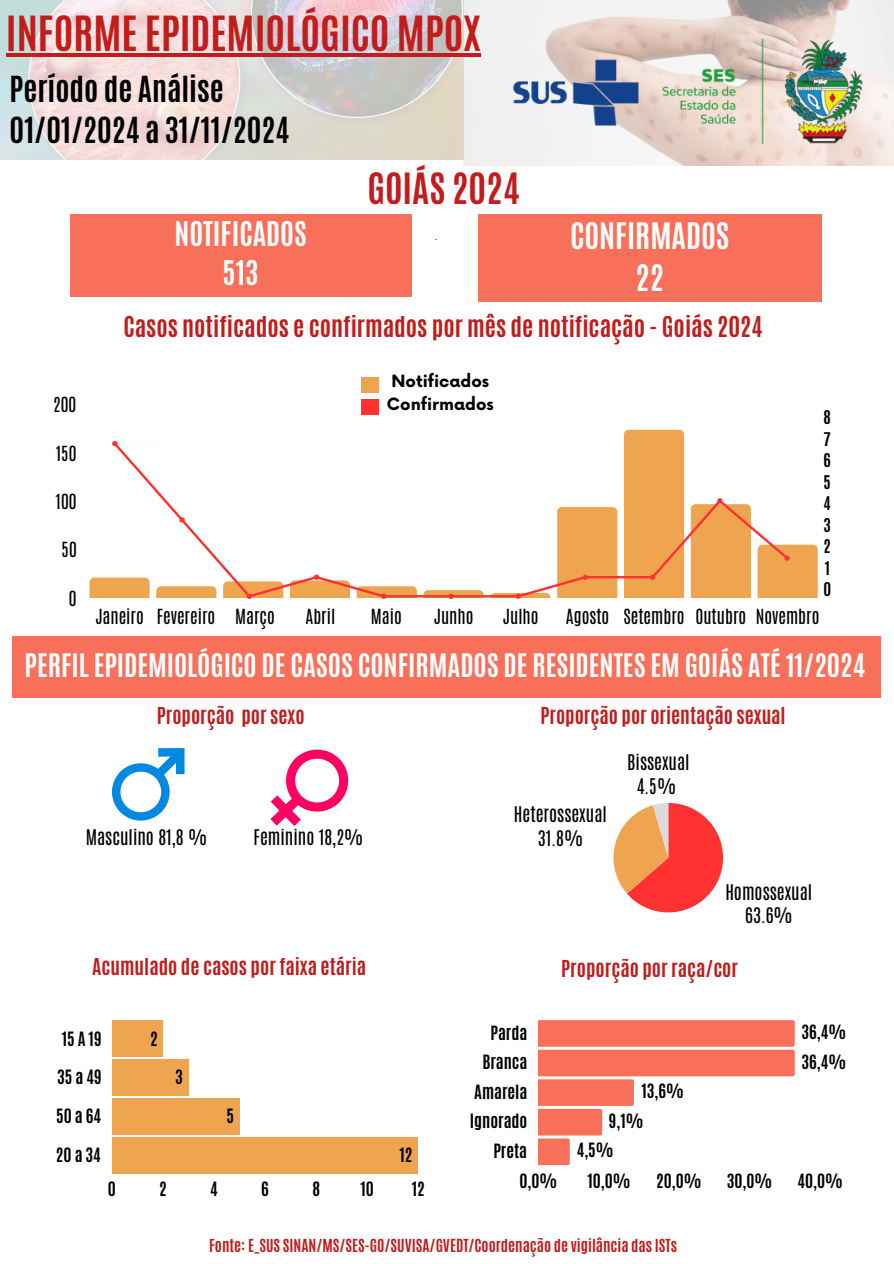
<style>
.page{position:relative;width:894px;height:1264px;background:#fff}
.page>*{position:absolute;margin:0;border:0;box-sizing:border-box;transform-origin:0 0}
.t1{font:700 40.5px "Antonio";color:#c21d1c}
.t2{font:700 36px "Antonio";color:#c21d1c}
.t3{font:700 30.45px/42.3px "Antonio";color:#fdfdfd;text-align:center}
.t4{font:700 30px/41.7px "Antonio";color:#000}
.t5{font:700 28.5px/39.2px "Antonio";color:#fdfdfd;text-align:center}
.t6{font:700 27px "Antonio";color:#fff}
.t7{font:700 24px "Antonio";color:#c21d1c}
.t8{font:700 19.5px "Antonio";color:#c21d1c}
.t9{font:18px/23.4px "Antonio";color:#000;text-align:center}
.t10{font:17.4px "Antonio";color:#000}
.t11{font:700 16.5px/29.5px "Antonio";color:#000;text-align:right}
.t12{font:700 16.5px "Now";color:#000}
.t13{font:700 15.75px/21.6px "Antonio";color:#000;text-align:justify}
.t14{font:700 15px "Antonio";color:#c21d1c}
</style>
<div class="page">
<div style="left:112px;top:1020px;width:51px;height:36px;background:#efa54f"></div>
<div style="left:112px;top:1058px;width:76px;height:37px;background:#efa54f"></div>
<div style="left:112px;top:1097px;width:127px;height:37px;background:#efa54f"></div>
<div style="left:112px;top:1136px;width:306px;height:37px;background:#efa54f"></div>
<div style="left:12px;top:636px;width:868px;height:62px;background:#f9705a"></div>
<svg style="left:270px;top:749px;width:79px;height:77px"></svg>
<svg style="left:112px;top:748px;width:72px;height:73px"></svg>
<svg style="left:613px;top:803px;width:109px;height:109px"></svg>
<div style="left:70px;top:214px;width:341px;height:82px;background:#f9705a"></div>
<div style="left:477px;top:214px;width:344px;height:87px;background:#f9705a"></div>
<hr style="left:383px;top:595px;width:68px;height:2px;background:#ff3131">
<hr style="left:451px;top:595px;width:67px;height:2px;background:#ff3131">
<hr style="left:585px;top:576px;width:67px;height:2px;background:#ff3131">
<svg style="left:89px;top:441px;width:328px;height:158px"></svg>
<svg style="left:423px;top:590px;width:60px;height:9px"></svg>
<svg style="left:490px;top:507px;width:127px;height:92px"></svg>
<svg style="left:623px;top:430px;width:194px;height:168px"></svg>
<svg style="left:538px;top:1020px;width:256px;height:145px"></svg>
<div style="left:360px;top:377px;width:18px;height:16px;background:#efa54f"></div>
<div style="left:360px;top:399px;width:18px;height:15px;background:#ff3131"></div>
<img style="left:0;top:0;width:463px;height:159px">
<img style="left:463px;top:1px;width:430px;height:164px">
<img style="left:470px;top:39px;width:404px;height:107px">
<hr style="left:6px;top:54px;width:474px;height:3px;background:#c21d1c">
<p class="t1" style="left:6px;top:5px;width:476px">INFORME EPIDEMIOLÓGICO MPOX</p>
<h5 class="t4" style="left:10px;top:68px;width:281px">Período de Análise<br>01/01/2024 a 31/11/2024</h5>
<p class="t2" style="left:367px;top:163px;width:154px">GOIÁS 2024</p>
<p class="t5" style="left:174px;top:214px;width:134px">NOTIFICADOS<br>513</p>
<h4 class="t3" style="left:570px;top:215px;width:161px">CONFIRMADOS<br>22</h4>
<p class="t10" style="left:53px;top:392px;width:25px">200</p>
<p class="t10" style="left:56px;top:441px;width:22px">150</p>
<p class="t10" style="left:56px;top:489px;width:22px">100</p>
<p class="t10" style="left:61px;top:537px;width:17px">50</p>
<p class="t10" style="left:69px;top:585px;width:9px">0</p>
<h2 class="t7" style="left:123px;top:310px;width:640px">Casos notificados e confirmados por mês de notificação - Goiás 2024</h2>
<p class="t12" style="left:391px;top:372px;width:99px">Notificados</p>
<p class="t12" style="left:387px;top:395px;width:108px">Confirmados</p>
<p class="t13" style="left:823px;top:406px;width:9px">8<br>7<br>6<br>5<br>4<br>3<br>2</p>
<p class="t13" style="left:824px;top:557px;width:7px">1</p>
<p class="t13" style="left:823px;top:579px;width:9px">0</p>
<p class="t10" style="left:95px;top:603px;width:181px">Janeiro Fevereiro Março</p>
<p class="t10" style="left:305px;top:603px;width:31px">Abril</p>
<p class="t10" style="left:371px;top:603px;width:32px">Maio</p>
<p class="t10" style="left:433px;top:603px;width:41px">Junho</p>
<p class="t10" style="left:503px;top:603px;width:37px">Julho</p>
<p class="t10" style="left:565px;top:603px;width:255px">Agosto Setembro Outubro Novembro</p>
<h6 class="t6" style="left:25px;top:646px;width:842px">PERFIL EPIDEMIOLÓGICO DE CASOS CONFIRMADOS DE RESIDENTES EM GOIÁS ATÉ 11/2024</h6>
<p class="t8" style="left:157px;top:701px;width:149px">Proporção por sexo</p>
<h3 class="t8" style="left:540px;top:701px;width:247px">Proporção por orientação sexual</h3>
<p class="t9" style="left:86px;top:826px;width:123px">Masculino 81,8 %</p>
<h3 class="t9" style="left:253px;top:826px;width:111px">Feminino 18,2%</h3>
<h1 class="t8" style="left:92px;top:952px;width:275px">Acumulado de casos por faixa etária</h1>
<p class="t11" style="left:62px;top:1023px;width:41px">15A19</p>
<p class="t11" style="left:57px;top:1062px;width:46px">35a49</p>
<p class="t11" style="left:56px;top:1101px;width:46px">50a64</p>
<p class="t11" style="left:56px;top:1140px;width:46px">20a34</p>
<p class="t11" style="left:150px;top:1023px;width:9px">2</p>
<p class="t11" style="left:175px;top:1062px;width:9px">3</p>
<p class="t11" style="left:226px;top:1101px;width:9px">5</p>
<p class="t11" style="left:399px;top:1140px;width:15px">12</p>
<p class="t11" style="left:108px;top:1174px;width:10px">0</p>
<p class="t11" style="left:159px;top:1174px;width:9px">2</p>
<p class="t11" style="left:210px;top:1174px;width:9px">4</p>
<p class="t11" style="left:261px;top:1174px;width:9px">6</p>
<p class="t11" style="left:312px;top:1174px;width:9px">8</p>
<p class="t11" style="left:360px;top:1174px;width:15px">10</p>
<p class="t11" style="left:411px;top:1174px;width:15px">12</p>
<p class="t9" style="left:513px;top:802px;width:94px">Heterossexual<br>31.8%</p>
<p class="t9" style="left:627px;top:751px;width:64px">Bissexual<br>4.5%</p>
<p class="t9" style="left:725px;top:880px;width:88px">Homossexual<br>63.6%</p>
<p class="t8" style="left:561px;top:954px;width:178px">Proporção por raça/cor</p>
<p class="t11" style="left:469px;top:1017px;width:59px">Parda<br>Branca<br>Amarela<br>Ignorado<br>Preta</p>
<p class="t11" style="left:801px;top:1017px;width:46px;text-align:left">36,4%<br>36,4%</p>
<p class="t11" style="left:641px;top:1076px;width:44px">13,6%</p>
<p class="t11" style="left:608px;top:1106px;width:36px">9,1%</p>
<p class="t11" style="left:576px;top:1135px;width:38px">4,5%</p>
<p class="t11" style="left:519px;top:1165px;width:39px">0,0%</p>
<p class="t11" style="left:587px;top:1165px;width:45px">10,0%</p>
<p class="t11" style="left:656px;top:1165px;width:47px">20,0%</p>
<p class="t11" style="left:726px;top:1165px;width:47px">30,0%</p>
<p class="t11" style="left:797px;top:1165px;width:47px">40,0%</p>
<p class="t14" style="left:209px;top:1234px;width:469px">Fonte: E_SUS SINAN/MS/SES-GO/SUVISA/GVEDT/Coordenação de vigilância das ISTs</p>
</div>
